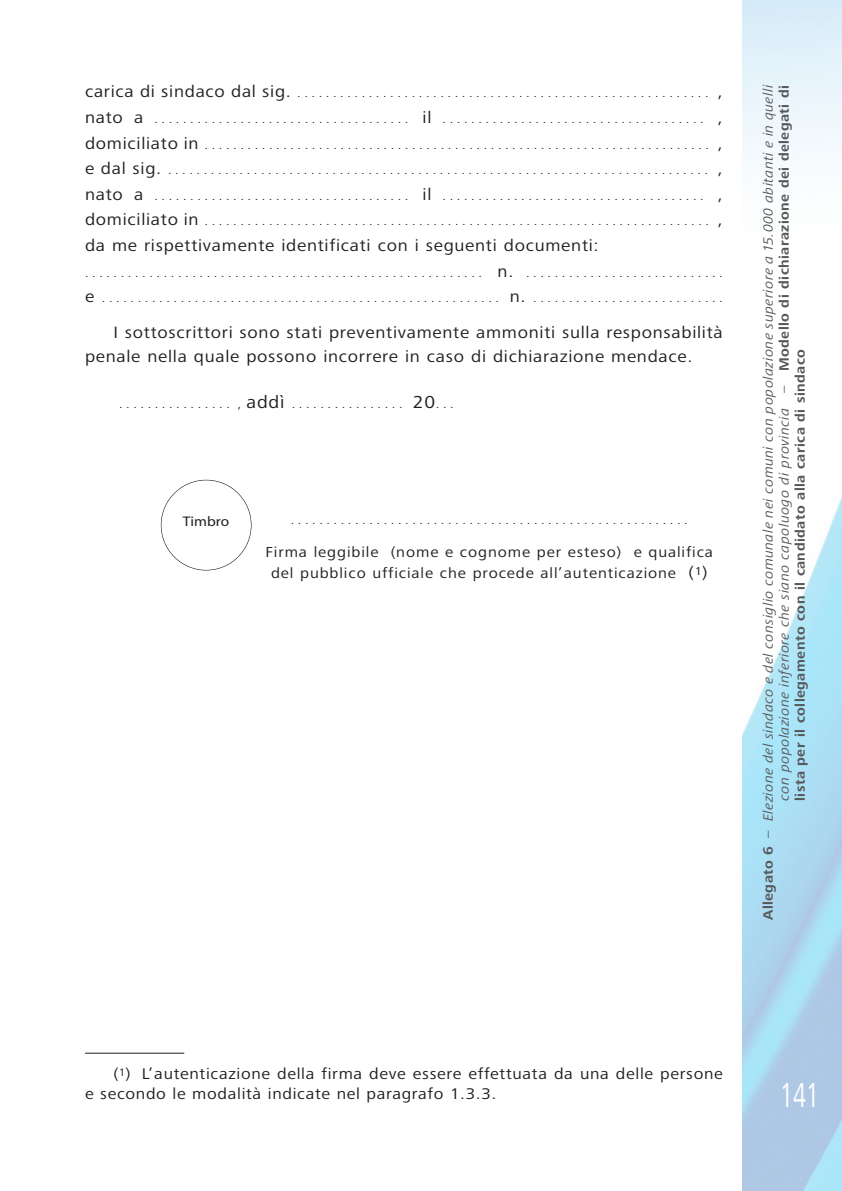
<style>
.page{position:relative;width:842px;height:1191px;background:#fff}
.page>*{position:absolute;margin:0;border:0;box-sizing:border-box;transform-origin:0 0}
.t1{font:36px "Frutiger Next Pro";color:#fff;scale:.67 1}
.t2{font:17px/24px "Frutiger Next Pro";letter-spacing:.04em;color:#231f20;scale:1.1 1}
.t3{font:16px/20px "Frutiger Next Pro";letter-spacing:.04em;color:#231f20;scale:1.1 1}
.t4{font:15px "Frutiger Next Pro";letter-spacing:.055em;color:#231f20;scale:1.1 1}
.t5{font:italic 14px/16px "Frutiger Next Pro";letter-spacing:.025em;color:#57585a;text-align:justify;scale:1.05 1}
.t6{font:14px "Myriad Pro";color:#231f20;scale:1.1 1}
.t7{font:12px/25.6px "Frutiger Next Pro";color:#231f20;text-align:justify;scale:1.1 1}
.s1{font-size:17px}
.s2{font-size:18px}
.s3{font-weight:700;font-style:normal}
.s4{font-style:normal}
</style>
<div class="page">
<img style="left:743px;top:0;width:99px;height:1191px">
<hr style="left:85px;top:1052px;width:99px;height:1px;background:#231f20">
<p class="t7" style="left:85px;top:82px;width:581px"><span class="s1">carica di sindaco dal sig.</span> .......................................................... <span class="s1">, nato a</span> .................................... <span class="s1">il</span> ..................................... <span class="s1">, domiciliato in</span> ....................................................................... <span class="s1">, e dal sig.</span> ............................................................................ <span class="s1">, nato a</span> .................................... <span class="s1">il</span> ..................................... <span class="s1">, domiciliato in</span> ....................................................................... <span class="s1">,</span></p>
<p class="t2" style="left:85px;top:235px;width:468px">da me rispettivamente identificati con i seguenti documenti:</p>
<p class="t7" style="left:85px;top:261px;width:581px">........................................................ <span class="s1">n.</span> ............................ <span class="s1">e</span> ........................................................ <span class="s1">n.</span> ...........................</p>
<p class="t2" style="left:85px;top:321px;width:581px;text-indent:28px">I sottoscrittori sono stati preventivamente ammoniti sulla responsabilità penale nella quale possono incorrere in caso di dichiarazione mendace.</p>
<p class="t7" style="left:119px;top:392px;width:306px">................ , <span class="s2">addì</span> ................ <span class="s2">20</span>...</p>
<p class="t6" style="left:183px;top:516px;width:44px">Timbro</p>
<p class="t7" style="left:291px;top:508px;width:362px">........................................................</p>
<p class="t4" style="left:265px;top:546px;width:408px">Firma leggibile (nome e cognome per esteso) e qualifica</p>
<p class="t4" style="left:271px;top:567px;width:398px">del pubblico ufficiale che procede all’autenticazione <span class="s1">(</span><sup>1</sup><span class="s1">)</span></p>
<p class="t5" style="left:761px;top:801px;width:683px;text-indent:-119px;rotate:-90deg"><span class="s3">Allegato 6</span> <span class="s4">–</span> Elezione del sindaco e del consiglio comunale nei comuni con popolazione superiore a 15.000 abitanti e in quelli con popolazione inferiore che siano capoluogo di provincia – <span class="s3">Modello di dichiarazione dei delegati di lista per il collegamento con il candidato alla carica di sindaco</span></p>
<p class="t3" style="left:85px;top:1065px;width:581px;text-indent:28px">(<sup>1</sup>) L’autenticazione della firma deve essere effettuata da una delle persone e secondo le modalità indicate nel paragrafo 1.3.3.</p>
<p class="t1" style="left:780px;top:1081px;width:60px">141</p>
</div>
